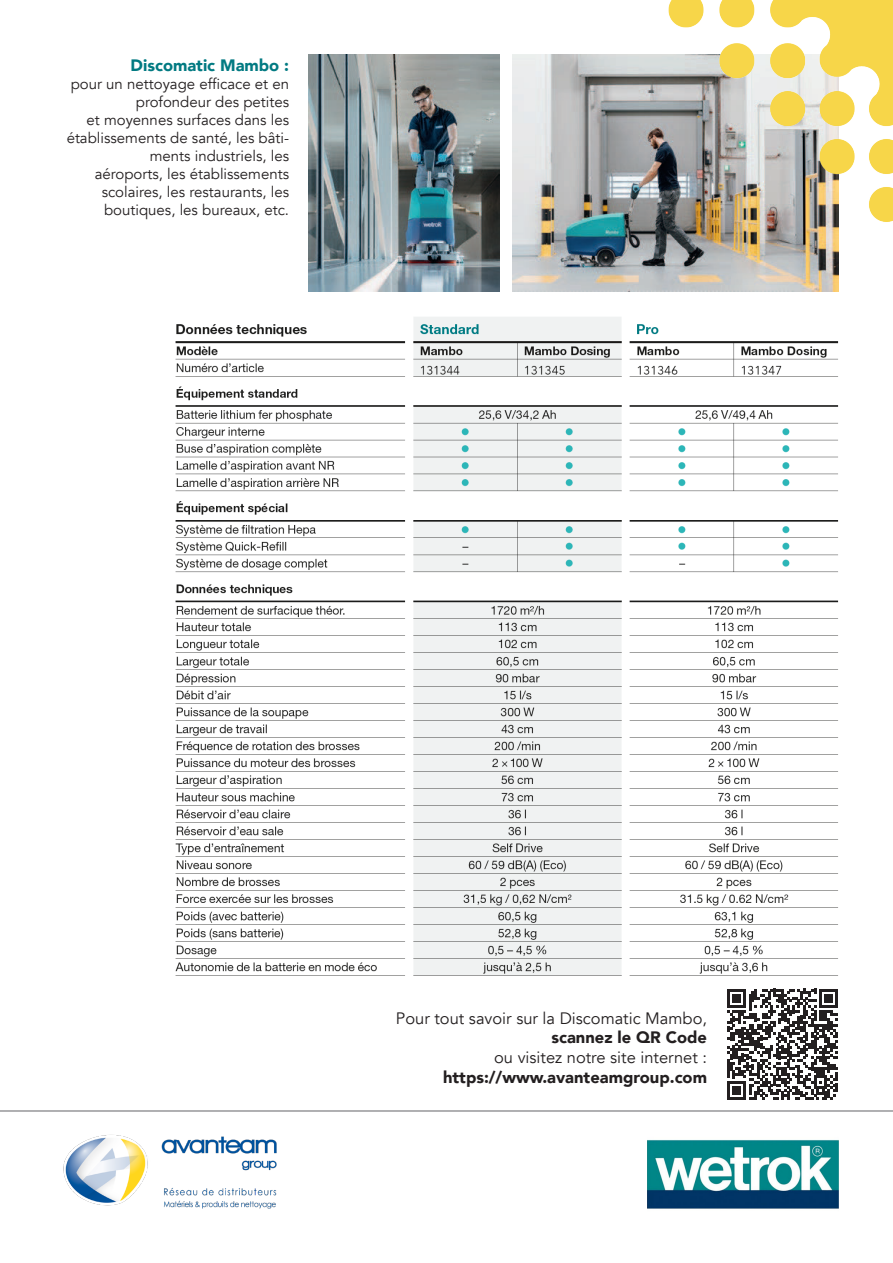
<style>
.page{position:relative;width:893px;height:1263px;background:#fff}
.page>*{position:absolute;margin:0;border:0;box-sizing:border-box;transform-origin:0 0}
.t1{font:16.5px "Avenir";color:#231f20}
.t2{font:900 16.5px "Avenir";color:#231f20}
.t3{font:900 16.5px "Avenir";color:#027a82}
.t4{font:15px/18px "Avenir";color:#231f20;text-align:right}
</style>
<div class="page">
<img style="left:175px;top:317px;width:664px;height:672px">
<img style="left:308px;top:54px;width:191px;height:238px">
<img style="left:512px;top:54px;width:327px;height:238px">
<img style="left:646px;top:0;width:247px;height:249px">
<img style="left:54px;top:1111px;width:316px;height:98px">
<img style="left:648px;top:1140px;width:191px;height:69px">
<hr style="left:0;top:1110px;width:893px;height:1px;background:#636366">
<svg style="left:727px;top:989px;width:111px;height:111px"></svg>
<p class="t3" style="left:131px;top:51px;width:160px">Discomatic Mambo :</p>
<p class="t4" style="left:71px;top:75px;width:220px">pour un nettoyage efficace et en profondeur des petites</p>
<p class="t4" style="left:67px;top:111px;width:224px">et moyennes surfaces dans les établissements de santé, les bâti&shy;ments industriels, les</p>
<p class="t4" style="left:95px;top:165px;width:196px">aéroports, les établissements</p>
<p class="t4" style="left:102px;top:183px;width:189px">scolaires, les restaurants, les</p>
<p class="t4" style="left:104px;top:201px;width:187px">boutiques, les bureaux, etc.</p>
<p class="t1" style="left:396px;top:1008px;width:313px">Pour tout savoir sur la Discomatic Mambo,</p>
<p class="t2" style="left:551px;top:1023px;width:157px">scannez le QR Code</p>
<p class="t1" style="left:494px;top:1048px;width:214px">ou visitez notre site internet :</p>
<p class="t2" style="left:443px;top:1063px;width:265px">https://www.avanteamgroup.com</p>
</div>
